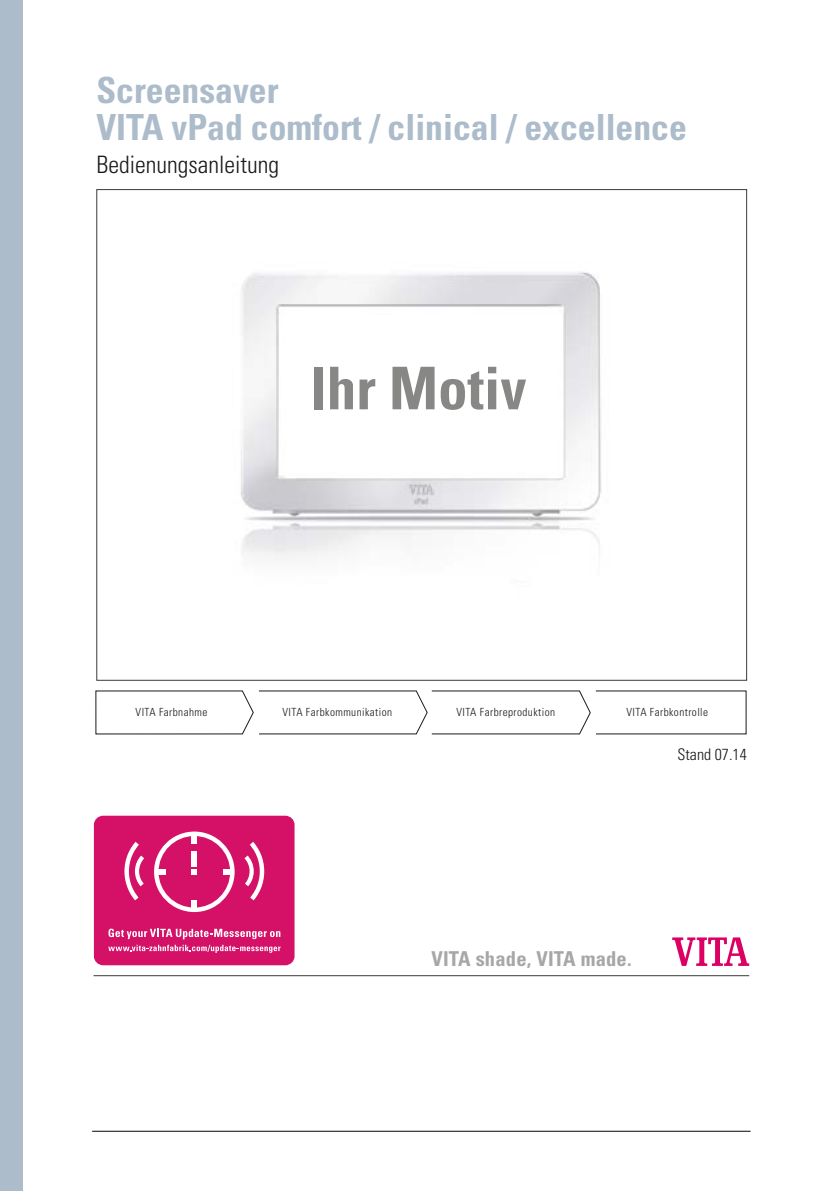
<style>
.page{position:relative;width:840px;height:1191px;background:#fff}
.page>*{position:absolute;margin:0;border:0;box-sizing:border-box;transform-origin:0 0}
.t1{font:700 condensed 58.8px "Univers LT";color:#878786}
.t2{font:700 condensed 36px/36.4px "Univers";color:#adbcca}
.t3{font:300 condensed 24px "Univers";color:#1a1a1a}
.t4{font:700 condensed 20.6px "Univers";letter-spacing:.01em;color:#a7a7a8}
.t5{font:300 condensed 16px "Univers";color:#1a1a1a}
.t6{font:300 condensed 11.2px "Univers";letter-spacing:.04em;color:#1a1a1a}
</style>
<div class="page">
<img style="left:240px;top:271px;width:361px;height:288px">
<div style="left:0;top:0;width:23px;height:1191px;background:#adbcca"></div>
<hr style="left:93px;top:975px;width:655px;height:1px;background:#3b3b3a">
<svg style="left:672px;top:937px;width:76px;height:29px"></svg>
<div style="left:94px;top:815px;width:200px;height:150px;background:#d51067;border-radius:9px"></div>
<svg style="left:108px;top:928px;width:172px;height:25px"></svg>
<svg style="left:124px;top:831px;width:140px;height:81px"></svg>
<hr style="left:92px;top:1131px;width:658px;height:1px;background:#3b3b3a">
<svg style="left:96px;top:690px;width:649px;height:44px"></svg>
<h2 class="t2" style="left:96px;top:72px;width:591px">Screensaver<br>VITA vPad comfort / clinical / excellence</h2>
<h3 class="t3" style="left:96px;top:150px;width:184px">Bedienungsanleitung</h3>
<h1 class="t1" style="left:310px;top:352px;width:217px">Ihr Motiv</h1>
<p class="t6" style="left:135px;top:705px;width:73px">VITA Farbnahme</p>
<p class="t6" style="left:282px;top:705px;width:111px">VITA Farbkommunikation</p>
<p class="t6" style="left:456px;top:705px;width:100px">VITA Farbreproduktion</p>
<p class="t6" style="left:626px;top:705px;width:83px">VITA Farbkontrolle</p>
<h3 class="t5" style="left:677px;top:745px;width:71px">Stand 07.14</h3>
<h3 class="t4" style="left:431px;top:946px;width:202px">VITA shade, VITA made.</h3>
</div>
